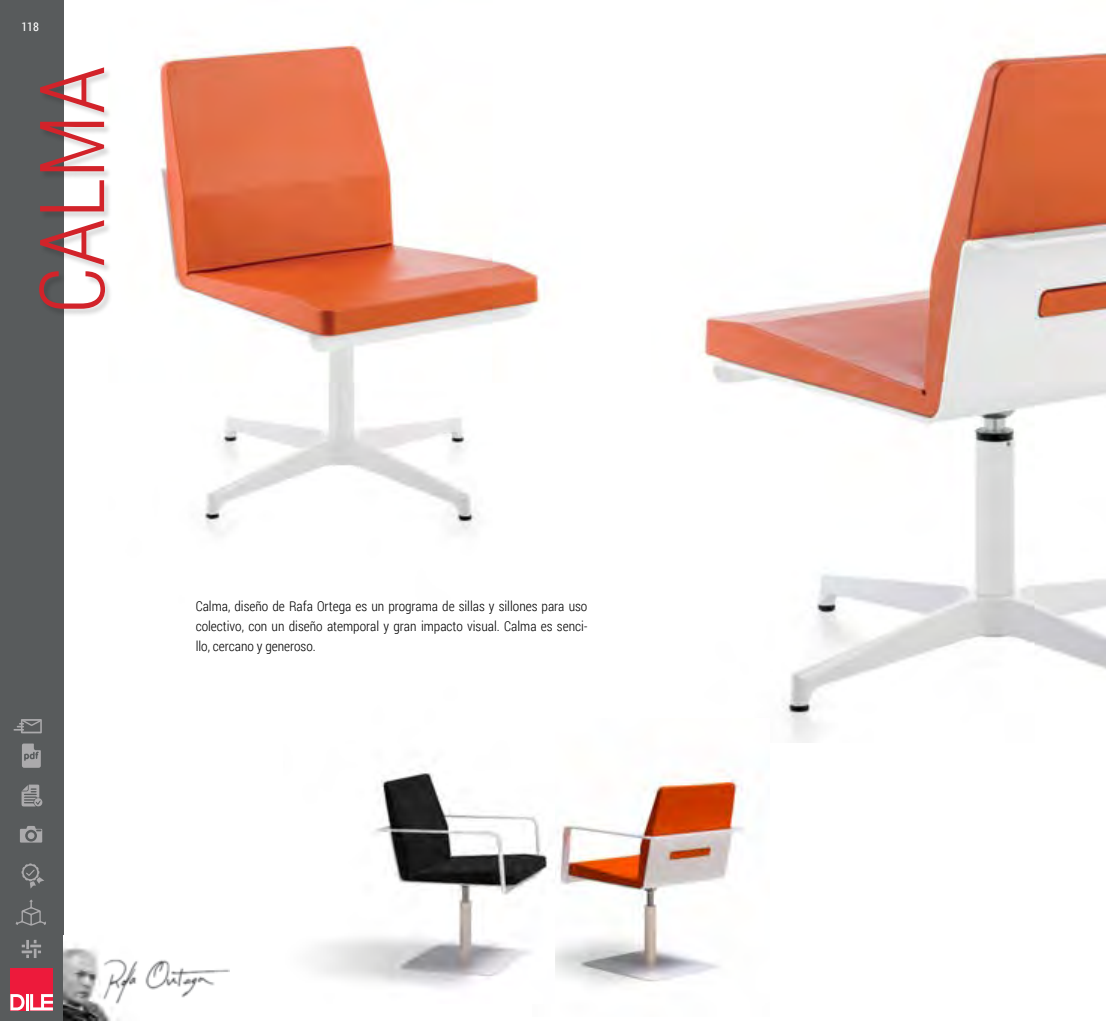
<style>
.page{position:relative;width:1106px;height:1021px;background:#fff}
.page>*{position:absolute;margin:0;border:0;box-sizing:border-box;transform-origin:0 0}
.t1{font:300 90px "Roboto Condensed";color:#d2232a}
.t2{font:300 13.65px/19.6px "Roboto Condensed";color:#000;text-align:justify}
.t3{font:12px "Roboto Condensed";color:#fff}
</style>
<div class="page">
<div style="left:0;top:0;width:64px;height:1020px;background:#585b5c"></div>
<div style="left:10px;top:967px;width:43px;height:43px;background:#ed1a3b"></div>
<svg style="left:10px;top:994px;width:43px;height:16px"></svg>
<svg style="left:16px;top:743px;width:30px;height:215px"></svg>
<svg style="left:13px;top:719px;width:29px;height:15px"></svg>
<img style="left:156px;top:43px;width:389px;height:491px">
<img style="left:702px;top:52px;width:404px;height:690px">
<img style="left:555px;top:718px;width:215px;height:267px">
<img style="left:315px;top:773px;width:233px;height:216px">
<div style="left:39px;top:67px;width:74px;height:249px;background:#000;opacity:.15"></div>
<img style="left:64px;top:946px;width:56px;height:74px">
<img style="left:101px;top:954px;width:129px;height:51px">
<p class="t3" style="left:21px;top:19px;width:19px">118</p>
<h1 class="t1" style="left:10px;top:313px;width:249px;rotate:-90deg">CALMA</h1>
<p class="t2" style="left:196px;top:596px;width:393px">Calma, diseño de Rafa Ortega es un programa de sillas y sillones para uso colectivo, con un diseño atemporal y gran impacto visual. Calma es senci&shy;llo, cercano y generoso.</p>
</div>
